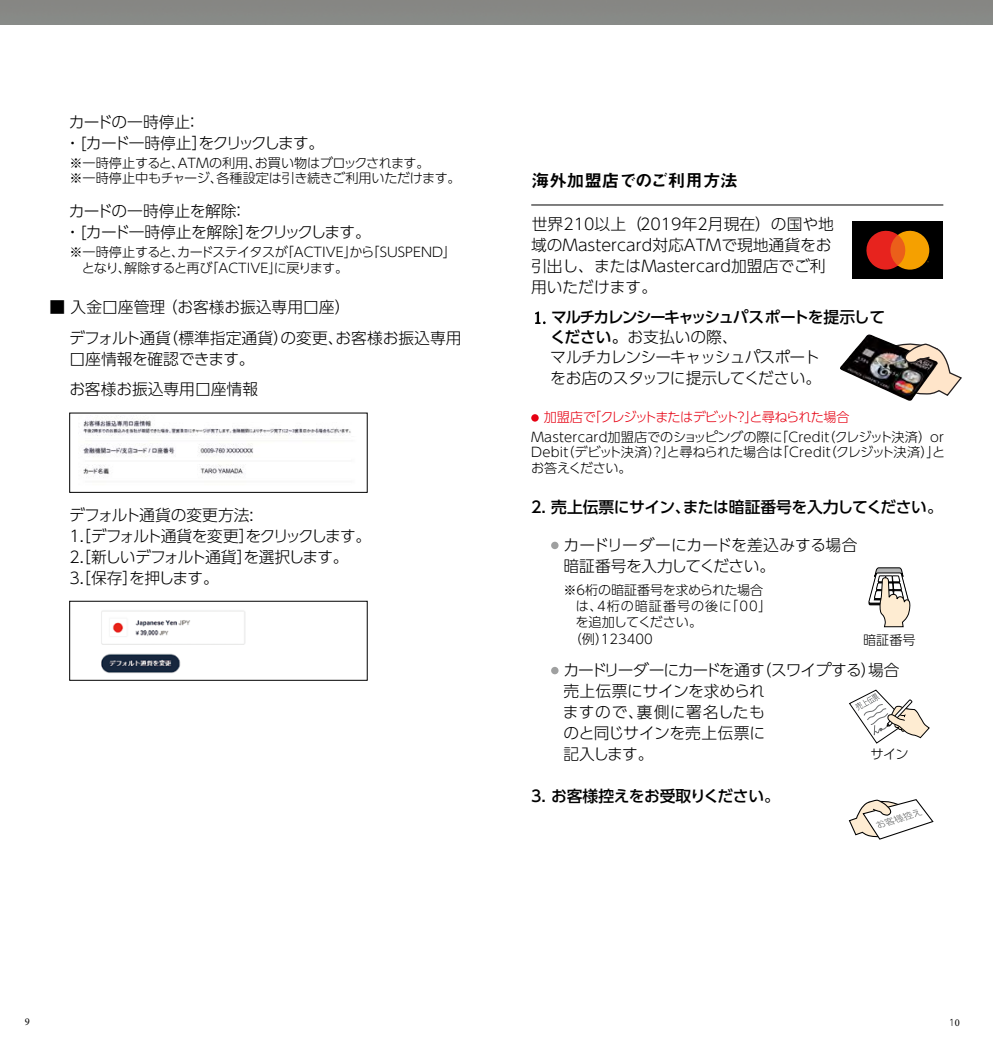
<style>
.page{position:relative;width:993px;height:1042px;background:#fff}
.page>*{position:absolute;margin:0;border:0;box-sizing:border-box;transform-origin:0 0}
.t1{font:17.5px "Midashi Go Pr 5 MB31";color:#000}
.t2{font:300 15.75px/21px "UD Shin Go Pro";color:#000}
.t3{font:300 15.75px/21px "UD Shin Go Pro";letter-spacing:-.035em;color:#000}
.t4{font:300 15.75px/21px "UD Shin Go Pro";letter-spacing:-.075em;color:#000}
.t5{font:500 15.75px/19.6px "UD Shin Go Pro";letter-spacing:-.105em;color:#000}
.t6{font:500 15.75px "UD Shin Go Pro";letter-spacing:-.03em;color:#000}
.t7{font:300 15.75px/21px "UD Shin Go Pro";letter-spacing:-.03em;color:#000}
.t8{font:300 15.75px/21px "UD Shin Go Pro";letter-spacing:-.065em;color:#000}
.t9{font:300 13.12px/15.8px "UD Shin Go Pr 6 N";letter-spacing:-.01em;color:#000}
.t10{font:300 13.12px/15.8px "UD Shin Go Pro";letter-spacing:-.03em;color:#000;text-align:justify}
.t11{font:300 13.12px "UD Shin Go Pro";letter-spacing:-.06em;color:#e60012}
.t12{font:300 10.5px "DIN Next LT Pro";color:#000}
.t13{font:10.5px "Minion Pro";color:#000}
.s1{font-weight:500}
.s2{font-family:"Koz Min Pr 6 N";font-weight:400}
.s3{font-weight:300}
.s4{font-family:"Minion Pro";font-weight:400}
</style>
<div class="page">
<img style="left:83px;top:416px;width:268px;height:59px">
<img style="left:101px;top:610px;width:144px;height:63px">
<hr style="left:531px;top:205px;width:412px;height:1px;background:#000">
<div style="left:851px;top:221px;width:91px;height:58px;background:#000"></div>
<svg style="left:942px;top:221px;width:1px;height:58px"></svg>
<svg style="left:866px;top:230px;width:62px;height:40px;background:#c34f0d"></svg>
<div style="left:531px;top:414px;width:7px;height:8px;background:#e60012;border-radius:50%"></div>
<div style="left:551px;top:542px;width:7px;height:7px;background:#9fa0a0;border-radius:50%"></div>
<div style="left:551px;top:667px;width:7px;height:7px;background:#9fa0a0;border-radius:50%"></div>
<svg style="left:848px;top:799px;width:85px;height:41px"></svg>
<svg style="left:849px;top:689px;width:80px;height:55px"></svg>
<svg style="left:868px;top:567px;width:42px;height:60px"></svg>
<img style="left:840px;top:334px;width:74px;height:67px">
<img style="left:886px;top:343px;width:76px;height:54px">
<p class="t8" style="left:65px;top:111px;width:261px">カードの一時停止：<br>・ [カード一時停止］をクリックします。</p>
<p class="t9" style="left:69px;top:154px;width:392px">※一時停止すると、ATMの利用、お買い物はブロックされます。<br>※一時停止中もチャージ、各種設定は引き続きご利用いただけます。</p>
<p class="t3" style="left:65px;top:200px;width:307px">カードの一時停止を解除：<br>・ [カード一時停止を解除］をクリックします。</p>
<p class="t9" style="left:82px;top:244px;width:375px;text-indent:-12px">※一時停止すると、カードステイタスが「ACTIVE」から「SUSPEND」となり、解除すると再び「ACTIVE」に戻ります。</p>
<p class="t2" style="left:50px;top:296px;width:302px"><span class="s1">■</span> 入金口座管理 （お客様お振込専用口座）</p>
<p class="t2" style="left:69px;top:326px;width:394px">デフォルト通貨（標準指定通貨）の変更、お客様お振込専用口座情報を確認できます。</p>
<p class="t2" style="left:69px;top:378px;width:190px">お客様お振込専用口座情報</p>
<p class="t4" style="left:69px;top:504px;width:303px">デフォルト通貨の変更方法:<br>1.［デフォルト通貨を変更］をクリックします。<br>2.［新しいデフォルト通貨］を選択します。<br>3.［保存］を押します。</p>
<h1 class="t1" style="left:531px;top:166px;width:208px">海外加盟店でのご利用方法</h1>
<p class="t2" style="left:531px;top:213px;width:304px">世界210以上（2019年2月現在）の国や地域のMastercard対応ATMで現地通貨をお引出し、またはMastercard加盟店でご利用いただけます。</p>
<p class="t5" style="left:550px;top:307px;width:336px;text-indent:-17px"><span class="s2">1.</span> マルチカレンシーキャッシュパスポートを提示してください。<span class="s3">お支払いの際、<br>マルチカレンシーキャッシュパスポート</span></p>
<p class="t2" style="left:550px;top:367px;width:272px">をお店のスタッフに提示してください。</p>
<p class="t11" style="left:543px;top:407px;width:307px">加盟店で「クレジットまたはデビット？」と尋ねられた場合</p>
<p class="t10" style="left:531px;top:428px;width:415px">Mastercard加盟店でのショッピングの際に「Credit（クレジット決済）or Debit（デビット決済）?」と尋ねられた場合は「Credit（クレジット決済）」とお答えください。</p>
<p class="t6" style="left:531px;top:495px;width:413px">2. 売上伝票にサイン、または暗証番号を入力してください。</p>
<p class="t7" style="left:563px;top:534px;width:295px">カードリーダーにカードを差込みする場合暗証番号を入力してください。</p>
<p class="t9" style="left:575px;top:582px;width:198px;text-indent:-12px">※6桁の暗証番号を求められた場合は、4桁の暗証番号の後に「00」を追加してください。</p>
<p class="t9" style="left:568px;top:631px;width:86px">（例）123400</p>
<p class="t3" style="left:562px;top:659px;width:338px">カードリーダーにカードを通す（スワイプする）場合売上伝票にサインを求められ<br>ますので、裏側に署名したも<br>のと同じサインを売上伝票に<br>記入します。</p>
<p class="t6" style="left:531px;top:783px;width:250px">3. お客様控えをお受取りください。</p>
<p class="t9" style="left:862px;top:631px;width:54px">暗証番号</p>
<p class="t9" style="left:870px;top:746px;width:40px">サイン</p>
<p class="t13" style="left:25px;top:1015px;width:7px">9</p>
<p class="t12" style="left:948px;top:1016px;width:12px">1<span class="s4">0</span></p>
</div>
